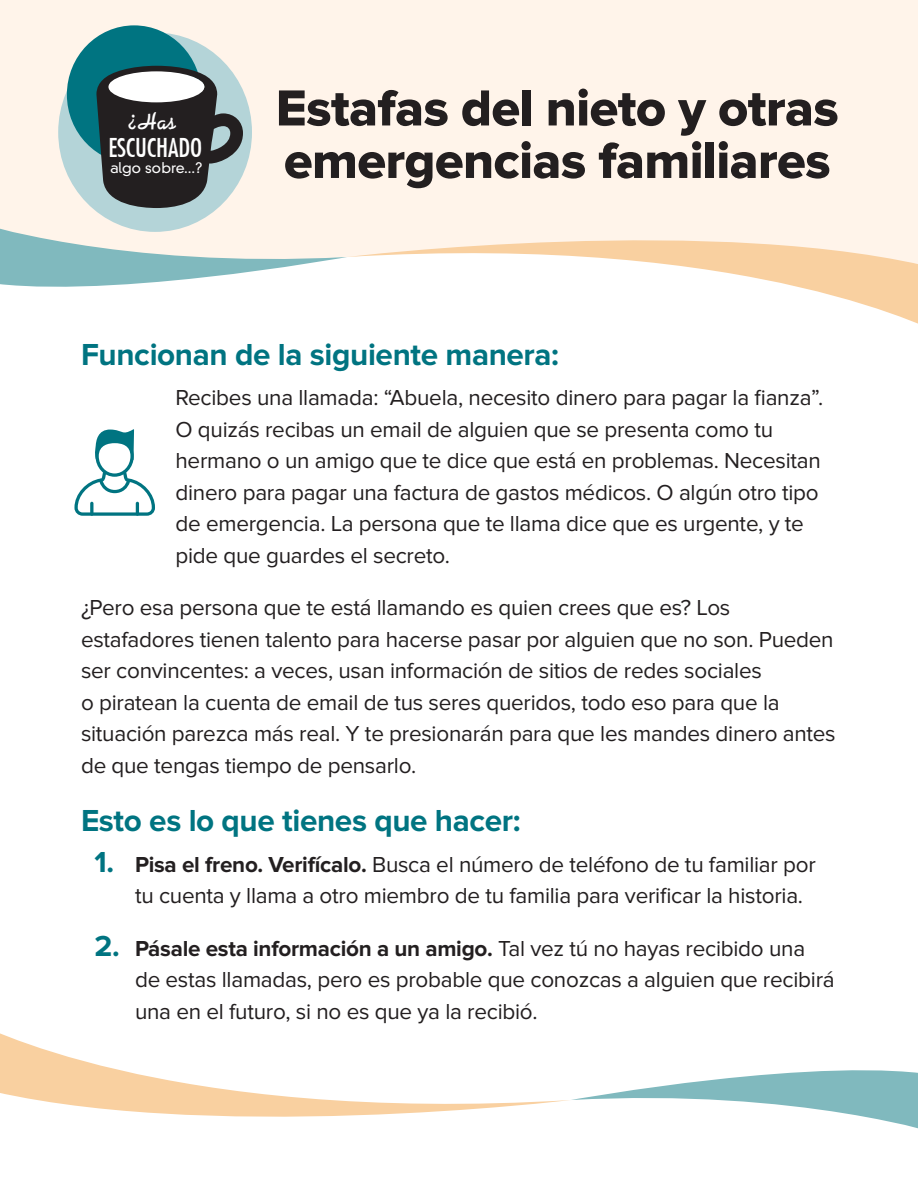
<style>
.page{position:relative;width:918px;height:1188px;background:#fff}
.page>*{position:absolute;margin:0;border:0;box-sizing:border-box;transform-origin:0 0}
.t1{font:52.5px/52.5px "Proxima Nova Extrabld";letter-spacing:-.01em;color:#231f20}
.t2{font:700 31.5px "Proxima Nova";letter-spacing:-.01em;color:#007481}
.t3{font:25.5px "Fuji Normal";color:#fff}
.t4{font:24.3px "Di Normal";color:#fff}
.t5{font:22.5px/31.5px "Proxima Nova";letter-spacing:-.01em;color:#231f20}
.t6{font:300 14.4px "DIN Neuzeit Grotesk Std";letter-spacing:-.005em;color:#fff}
.s1{font-weight:700;font-size:30px;color:#007481}
.s2{font-weight:700}
</style>
<div class="page">
<div style="left:0;top:0;width:918px;height:221px;background:#fff4ea"></div>
<div style="left:58px;top:33px;width:194px;height:199px;background:#b4d4d8;border-radius:50%"></div>
<div style="left:67px;top:25px;width:134px;height:139px;background:#007481;border-radius:50%"></div>
<svg style="left:0;top:221px;width:347px;height:66px"></svg>
<svg style="left:347px;top:212px;width:571px;height:112px"></svg>
<svg style="left:571px;top:1070px;width:347px;height:59px"></svg>
<svg style="left:0;top:1033px;width:569px;height:84px"></svg>
<svg style="left:96px;top:66px;width:147px;height:142px"></svg>
<div style="left:108px;top:71px;width:96px;height:31px;background:#fff;border-radius:50%"></div>
<svg style="left:74px;top:429px;width:81px;height:87px"></svg>
<p class="t4" style="left:128px;top:107px;width:50px">¿Has</p>
<p class="t3" style="left:108px;top:132px;width:96px">ESCUCHADO</p>
<p class="t6" style="left:110px;top:159px;width:94px">algo sobre...?</p>
<p class="t1" style="left:276px;top:83px;width:564px">Estafas del nieto y otras emergencias familiares</p>
<p class="t2" style="left:81px;top:336px;width:480px">Funcionan de la siguiente manera:</p>
<p class="t5" style="left:176px;top:383px;width:649px">Recibes una llamada: “Abuela, necesito dinero para pagar la fanza”.<br>O quizás recibas un email de alguien que se presenta como tu hermano o un amigo que te dice que está en problemas. Necesitan dinero para pagar una factura de gastos médicos. O algún otro tipo de emergencia. La persona que te llama dice que es urgente, y te pide que guardes el secreto.</p>
<p class="t5" style="left:81px;top:593px;width:754px">¿Pero esa persona que te está llamando es quien crees que es? Los estafadores tienen talento para hacerse pasar por alguien que no son. Pueden ser convincentes: a veces, usan información de sitios de redes sociales</p>
<p class="t5" style="left:81px;top:687px;width:756px">o piratean la cuenta de email de tus seres queridos, todo eso para que la situación parezca más real. Y te presionarán para que les mandes dinero antes de que tengas tiempo de pensarlo.</p>
<p class="t2" style="left:81px;top:803px;width:441px">Esto es lo que tienes que hacer:</p>
<p class="t5" style="left:135px;top:849px;width:682px;text-indent:-40px"><span class="s1">1.</span> <span class="s2">Pisa el freno. Verifícalo.</span> Busca el número de teléfono de tu familiar por tu cuenta y llama a otro miembro de tu familia para verifcar la historia.</p>
<p class="t5" style="left:135px;top:933px;width:701px;text-indent:-40px"><span class="s1">2.</span> <span class="s2">Pásale esta información a un amigo.</span> Tal vez tú no hayas recibido una de estas llamadas, pero es probable que conozcas a alguien que recibirá una en el futuro, si no es que ya la recibió.</p>
</div>
